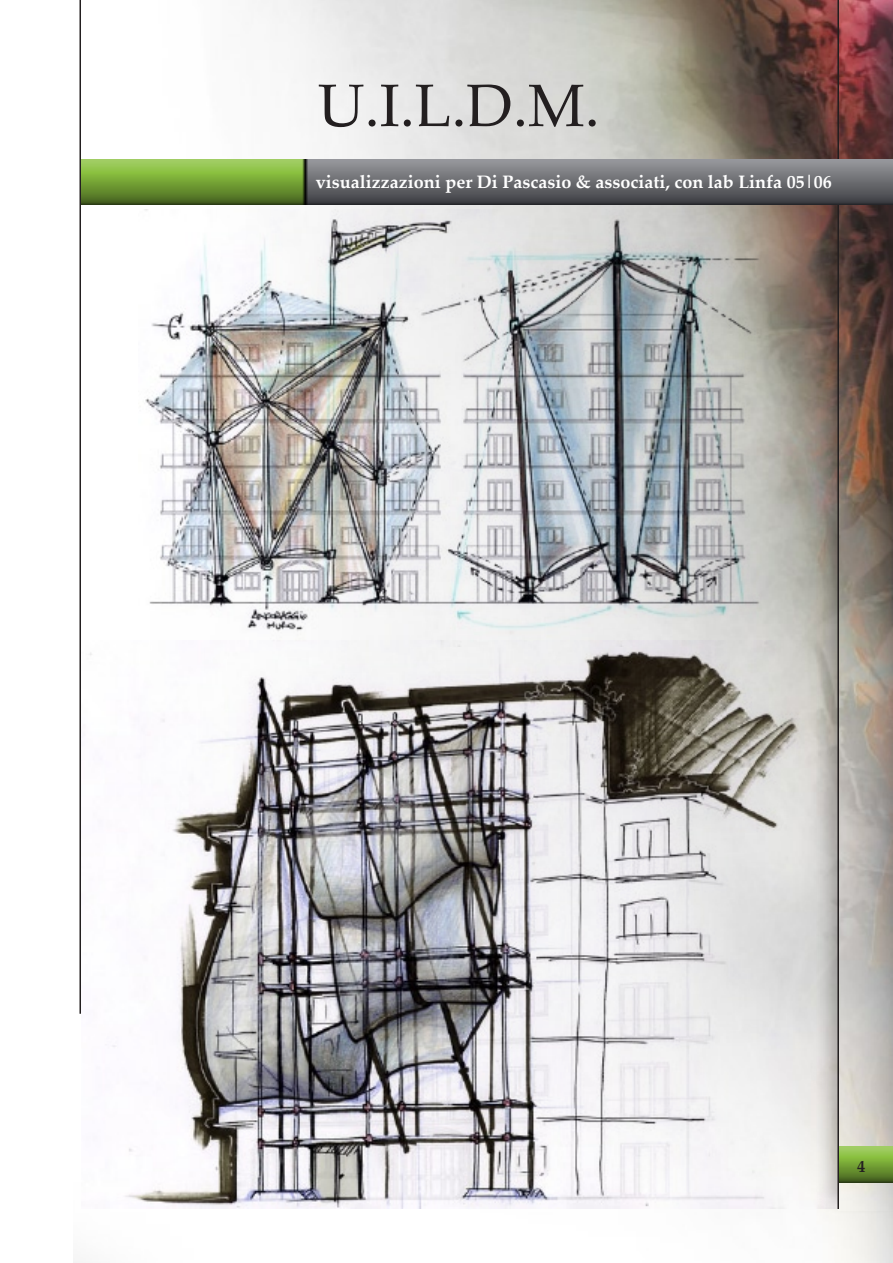
<style>
.page{position:relative;width:893px;height:1263px;background:#fff}
.page>*{position:absolute;margin:0;border:0;box-sizing:border-box;transform-origin:0 0}
.t1{font:60px "Palatino Linotype";color:#231f20}
.t2{font:700 18px "Palatino Linotype";color:#fff}
.t3{font:700 16.5px "Palatino Linotype";color:#231f20}
</style>
<div class="page">
<img style="left:73px;top:0;width:820px;height:1263px">
<div style="left:812px;top:0;width:81px;height:1213px;background:#231f20;opacity:.26"></div>
<img style="left:838px;top:0;width:55px;height:1211px">
<img style="left:81px;top:640px;width:756px;height:569px">
<img style="left:138px;top:209px;width:636px;height:437px">
<hr style="left:837px;top:0;width:2px;height:1209px;background:#231f20">
<hr style="left:80px;top:0;width:1px;height:1014px;background:#231f20">
<img style="left:81px;top:159px;width:812px;height:45px">
<p class="t1" style="left:318px;top:63px;width:283px">U.I.L.D.M.</p>
<p class="t2" style="left:316px;top:169px;width:517px">visualizzazioni per Di Pascasio &amp; associati, con lab Linfa 05|06</p>
<p class="t3" style="left:857px;top:1155px;width:10px">4</p>
</div>
